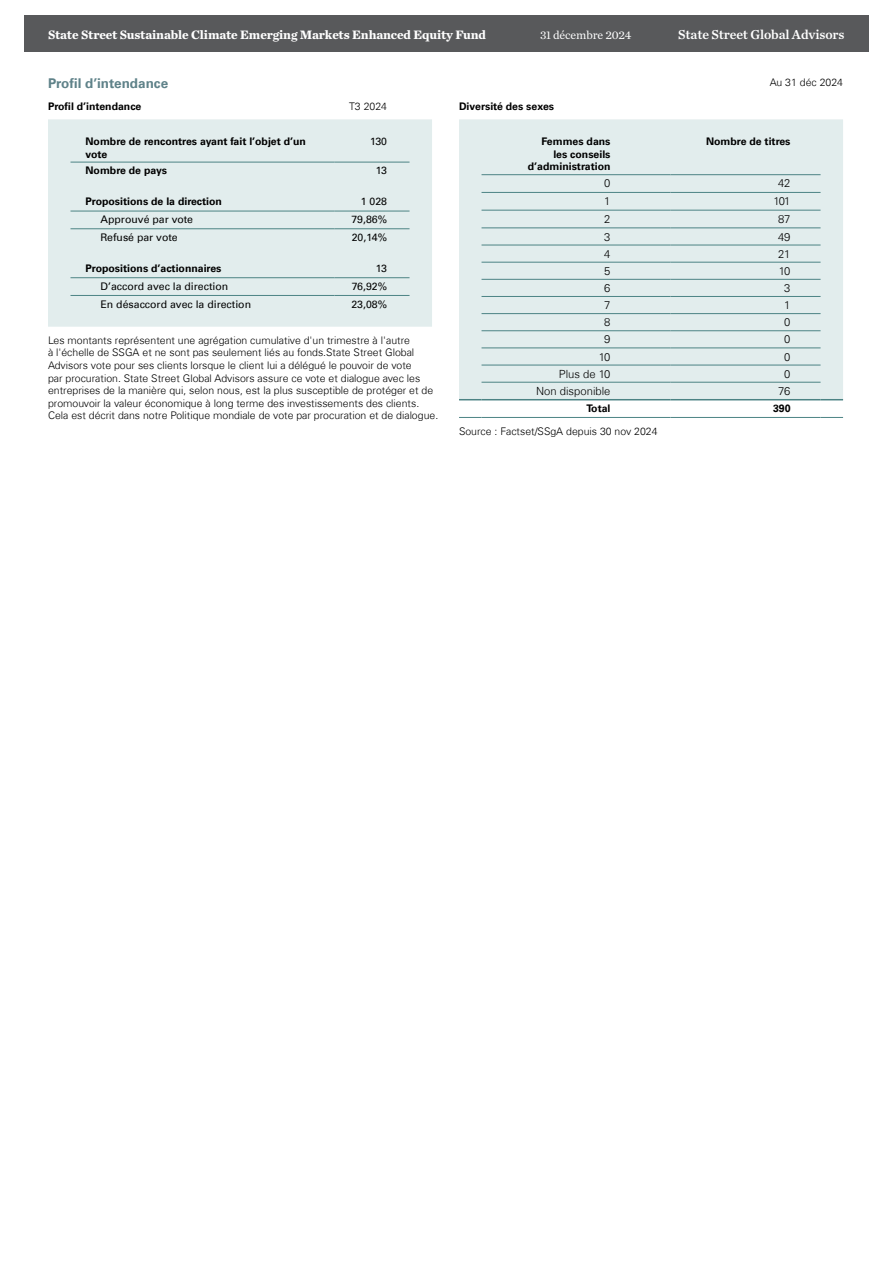
<style>
.page{position:relative;width:893px;height:1263px;background:#fff}
.page>*{position:absolute;margin:0;border:0;box-sizing:border-box;transform-origin:0 0}
.Factsheet_SSGA_Title_Back{font:13.5px "Chronicle Text G1 Semi";letter-spacing:-.01em;color:#fff}
.ESG_Caption{font:700 13.5px "Univers Com 65";color:#5f8289}
.Factsheet_Title_Back{font:700 12.75px "Chronicle Text G1";letter-spacing:-.01em;color:#fff}
.t1{font:12px "Chronicle Text G1";letter-spacing:-.01em;color:#fff}
.ESG_TD_Right{font:300 11.25px "Univers Com 45";color:#000}
.ESG_Text_7pt{font:300 10.5px/12.6px "Univers Com 45";color:#000}
.ESG_TH_Left{font:700 10.5px/12.6px "Univers Com 65";color:#000}
.ESG_TD_Left{font:10.5px "Univers Com 55 Roman";color:#000}
.ESG_TH_Right{font:700 10.5px/12.6px "Univers Com 65";color:#000;text-align:right}
.ESG_Sub_Caption{font:700 10.5px "Univers Com 65";color:#000}
.ESG_TD_Right-2{font:10.5px "Univers Com 55 Roman";color:#000}
.ESG_Caption_Date{font:300 10.5px "Univers Com 45";color:#000}
</style>
<div class="page">
<div style="left:24px;top:15px;width:844px;height:36px;background:#58595b"></div>
<div style="left:48px;top:119px;width:384px;height:208px;background:#e2eded"></div>
<hr style="left:70px;top:162px;width:264px;height:1px;background:#4c8384">
<hr style="left:334px;top:162px;width:76px;height:1px;background:#4c8384">
<hr style="left:70px;top:211px;width:264px;height:1px;background:#4c8384">
<hr style="left:334px;top:211px;width:76px;height:1px;background:#4c8384">
<hr style="left:70px;top:228px;width:264px;height:1px;background:#4c8384">
<hr style="left:334px;top:228px;width:76px;height:1px;background:#4c8384">
<hr style="left:70px;top:277px;width:264px;height:1px;background:#4c8384">
<hr style="left:70px;top:295px;width:264px;height:1px;background:#4c8384">
<hr style="left:334px;top:277px;width:76px;height:1px;background:#4c8384">
<hr style="left:334px;top:295px;width:76px;height:1px;background:#4c8384">
<div style="left:459px;top:119px;width:384px;height:280px;background:#e2eded"></div>
<hr style="left:482px;top:174px;width:188px;height:1px;background:#4c8384">
<hr style="left:670px;top:174px;width:150px;height:1px;background:#4c8384">
<hr style="left:482px;top:192px;width:188px;height:1px;background:#4c8384">
<hr style="left:482px;top:210px;width:188px;height:1px;background:#4c8384">
<hr style="left:670px;top:192px;width:150px;height:1px;background:#4c8384">
<hr style="left:670px;top:210px;width:150px;height:1px;background:#4c8384">
<hr style="left:482px;top:227px;width:188px;height:1px;background:#4c8384">
<hr style="left:670px;top:227px;width:150px;height:1px;background:#4c8384">
<hr style="left:482px;top:245px;width:188px;height:1px;background:#4c8384">
<hr style="left:670px;top:245px;width:150px;height:1px;background:#4c8384">
<hr style="left:482px;top:262px;width:188px;height:1px;background:#4c8384">
<hr style="left:670px;top:262px;width:150px;height:1px;background:#4c8384">
<hr style="left:482px;top:279px;width:188px;height:1px;background:#4c8384">
<hr style="left:670px;top:279px;width:150px;height:1px;background:#4c8384">
<hr style="left:482px;top:296px;width:188px;height:1px;background:#4c8384">
<hr style="left:670px;top:296px;width:150px;height:1px;background:#4c8384">
<hr style="left:482px;top:313px;width:188px;height:1px;background:#4c8384">
<hr style="left:670px;top:313px;width:150px;height:1px;background:#4c8384">
<hr style="left:482px;top:330px;width:188px;height:1px;background:#4c8384">
<hr style="left:670px;top:330px;width:150px;height:1px;background:#4c8384">
<hr style="left:482px;top:347px;width:188px;height:1px;background:#4c8384">
<hr style="left:670px;top:347px;width:150px;height:1px;background:#4c8384">
<hr style="left:482px;top:365px;width:188px;height:1px;background:#4c8384">
<hr style="left:670px;top:365px;width:150px;height:1px;background:#4c8384">
<hr style="left:482px;top:382px;width:188px;height:1px;background:#4c8384">
<hr style="left:670px;top:382px;width:150px;height:1px;background:#4c8384">
<svg style="left:459px;top:399px;width:23px;height:1px"></svg>
<hr style="left:482px;top:399px;width:188px;height:1px;background:#4c8384">
<hr style="left:670px;top:399px;width:150px;height:1px;background:#4c8384">
<svg style="left:820px;top:399px;width:23px;height:1px"></svg>
<svg style="left:459px;top:417px;width:23px;height:1px"></svg>
<hr style="left:482px;top:417px;width:188px;height:1px;background:#4c8384">
<hr style="left:670px;top:417px;width:150px;height:1px;background:#4c8384">
<svg style="left:820px;top:417px;width:23px;height:1px"></svg>
<p class="Factsheet_Title_Back" style="left:48px;top:24px;width:439px">State Street Sustainable Climate Emerging Markets Enhanced Equity Fund</p>
<p class="t1" style="left:540px;top:26px;width:93px">31 décembre 2024</p>
<p class="Factsheet_SSGA_Title_Back" style="left:678px;top:24px;width:168px">State Street Global Advisors</p>
<p class="ESG_Caption" style="left:48px;top:75px;width:122px">Profil d’intendance</p>
<p class="ESG_Caption_Date" style="left:770px;top:76px;width:75px">Au 31 déc 2024</p>
<p class="ESG_Sub_Caption" style="left:48px;top:100px;width:95px">Profil d’intendance</p>
<p class="ESG_Caption_Date" style="left:349px;top:100px;width:39px">T3 2024</p>
<p class="ESG_TH_Left" style="left:86px;top:135px;width:222px">Nombre de rencontres ayant fait l’objet d’un vote</p>
<p class="ESG_TD_Right-2" style="left:370px;top:135px;width:19px">130</p>
<p class="ESG_TH_Left" style="left:86px;top:164px;width:83px">Nombre de pays</p>
<p class="ESG_TD_Right-2" style="left:376px;top:164px;width:13px">13</p>
<p class="ESG_TH_Left" style="left:86px;top:195px;width:138px">Propositions de la direction</p>
<p class="ESG_TD_Right-2" style="left:361px;top:195px;width:28px">1 028</p>
<p class="ESG_TD_Left" style="left:100px;top:213px;width:94px">Approuvé par vote</p>
<p class="ESG_TD_Right-2" style="left:351px;top:213px;width:37px">79,86%</p>
<p class="ESG_TD_Left" style="left:100px;top:231px;width:79px">Refusé par vote</p>
<p class="ESG_TD_Right-2" style="left:352px;top:231px;width:37px">20,14%</p>
<p class="ESG_TH_Left" style="left:86px;top:262px;width:137px">Propositions d’actionnaires</p>
<p class="ESG_TD_Right-2" style="left:376px;top:262px;width:13px">13</p>
<p class="ESG_TD_Left" style="left:100px;top:280px;width:129px">D’accord avec la direction</p>
<p class="ESG_TD_Right-2" style="left:352px;top:280px;width:37px">76,92%</p>
<p class="ESG_TD_Left" style="left:100px;top:297px;width:152px">En désaccord avec la direction</p>
<p class="ESG_TD_Right-2" style="left:351px;top:297px;width:37px">23,08%</p>
<p class="ESG_Text_7pt" style="left:48px;top:334px;width:392px">Les montants représentent une agrégation cumulative d'un trimestre à l'autre<br>à l'échelle de SSGA et ne sont pas seulement liés au fonds.State Street Global Advisors vote pour ses clients lorsque le client lui a délégué le pouvoir de vote<br>par procuration. State Street Global Advisors assure ce vote et dialogue avec les entreprises de la manière qui, selon nous, est la plus susceptible de protéger et de promouvoir la valeur économique à long terme des investissements des clients.<br>Cela est décrit dans notre Politique mondiale de vote par procuration et de dialogue.</p>
<p class="ESG_Sub_Caption" style="left:459px;top:100px;width:97px">Diversité des sexes</p>
<p class="ESG_TH_Right" style="left:528px;top:135px;width:84px">Femmes dans les conseils d’administration</p>
<p class="ESG_TH_Right" style="left:706px;top:135px;width:86px">Nombre de titres</p>
<p class="ESG_TD_Right" style="left:604px;top:177px;width:8px">0</p>
<p class="ESG_TD_Right" style="left:778px;top:177px;width:14px">42</p>
<p class="ESG_TD_Right" style="left:604px;top:194px;width:8px">1</p>
<p class="ESG_TD_Right" style="left:773px;top:194px;width:19px">101</p>
<p class="ESG_TD_Right" style="left:604px;top:212px;width:8px">2</p>
<p class="ESG_TD_Right" style="left:778px;top:212px;width:14px">87</p>
<p class="ESG_TD_Right" style="left:604px;top:230px;width:8px">3</p>
<p class="ESG_TD_Right" style="left:778px;top:230px;width:14px">49</p>
<p class="ESG_TD_Right" style="left:604px;top:247px;width:8px">4</p>
<p class="ESG_TD_Right" style="left:778px;top:247px;width:14px">21</p>
<p class="ESG_TD_Right" style="left:604px;top:264px;width:8px">5</p>
<p class="ESG_TD_Right" style="left:779px;top:264px;width:13px">10</p>
<p class="ESG_TD_Right" style="left:604px;top:281px;width:8px">6</p>
<p class="ESG_TD_Right" style="left:784px;top:281px;width:8px">3</p>
<p class="ESG_TD_Right" style="left:604px;top:298px;width:8px">7</p>
<p class="ESG_TD_Right" style="left:784px;top:298px;width:8px">1</p>
<p class="ESG_TD_Right" style="left:604px;top:315px;width:8px">8</p>
<p class="ESG_TD_Right" style="left:784px;top:315px;width:8px">0</p>
<p class="ESG_TD_Right" style="left:604px;top:333px;width:8px">9</p>
<p class="ESG_TD_Right" style="left:784px;top:333px;width:8px">0</p>
<p class="ESG_TD_Right" style="left:599px;top:350px;width:13px">10</p>
<p class="ESG_TD_Right" style="left:784px;top:350px;width:8px">0</p>
<p class="ESG_TD_Right" style="left:559px;top:367px;width:53px">Plus de 10</p>
<p class="ESG_TD_Right" style="left:784px;top:367px;width:8px">0</p>
<p class="ESG_TD_Right" style="left:536px;top:384px;width:76px">Non disponible</p>
<p class="ESG_TD_Right" style="left:778px;top:384px;width:14px">76</p>
<p class="ESG_TH_Right" style="left:586px;top:402px;width:26px">Total</p>
<p class="ESG_TH_Right" style="left:773px;top:402px;width:19px">390</p>
<p class="ESG_Text_7pt" style="left:459px;top:425px;width:200px">Source : Factset/SSgA depuis 30 nov 2024</p>
</div>
